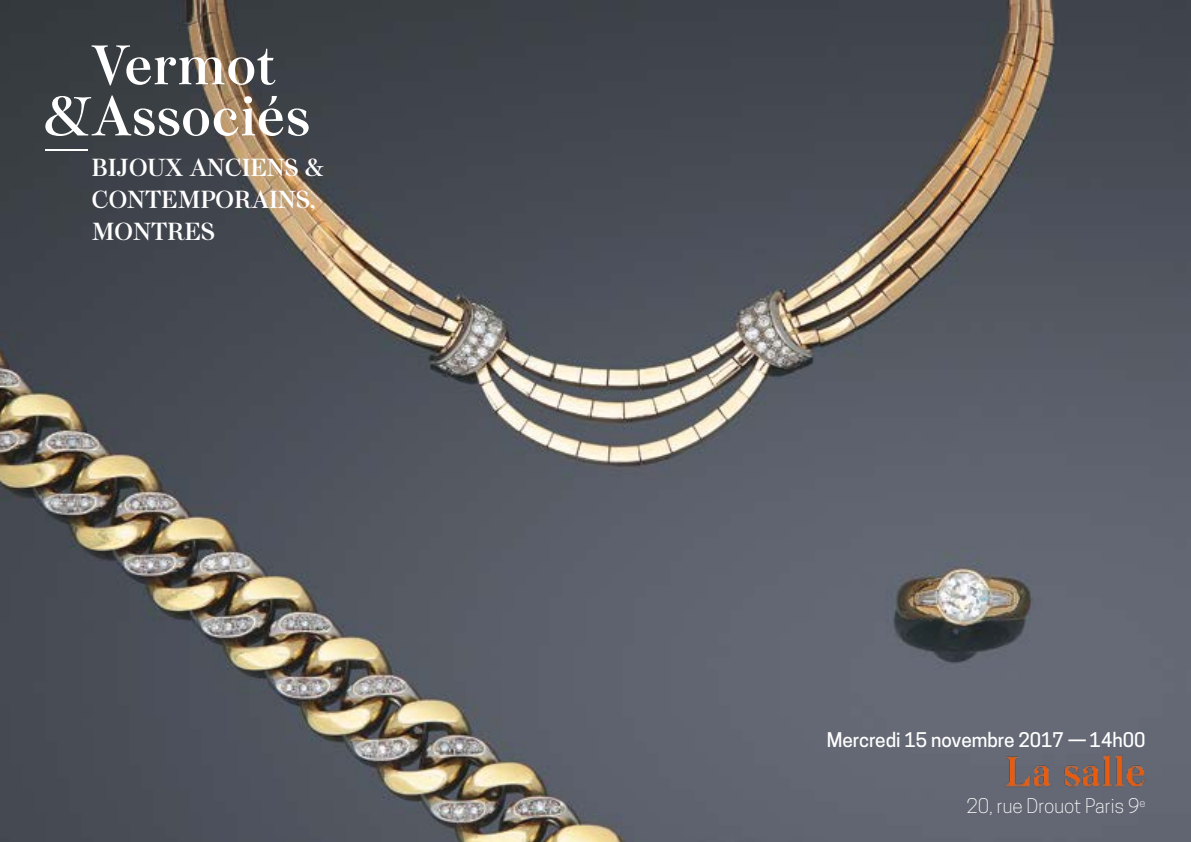
<style>
.page{position:relative;width:1191px;height:842px;background:#fff}
.page>*{position:absolute;margin:0;border:0;box-sizing:border-box;transform-origin:0 0}
.t1{font:23px/32px "Peckham";letter-spacing:-.01em;color:#fff}
.t2{font:500 19px "Cooper Hewitt";color:#fff}
.t3{font:300 19px "Cooper Hewitt";color:#fff}
</style>
<div class="page">
<img style="left:0;top:0;width:1191px;height:842px">
<img style="left:1001px;top:750px;width:144px;height:42px">
<hr style="left:45px;top:149px;width:43px;height:1px;background:#fff">
<svg style="left:92px;top:45px;width:183px;height:40px"></svg>
<svg style="left:45px;top:95px;width:264px;height:41px"></svg>
<p class="t1" style="left:91px;top:150px;width:234px">BIJOUX ANCIENS &amp;<br>CONTEMPORAINS,<br>MONTRES</p>
<p class="t2" style="left:827px;top:729px;width:320px">Mercredi 15 novembre 2017 — 14h00</p>
<p class="t3" style="left:966px;top:795px;width:181px">20, rue Drouot Paris 9<sup>e</sup></p>
</div>
